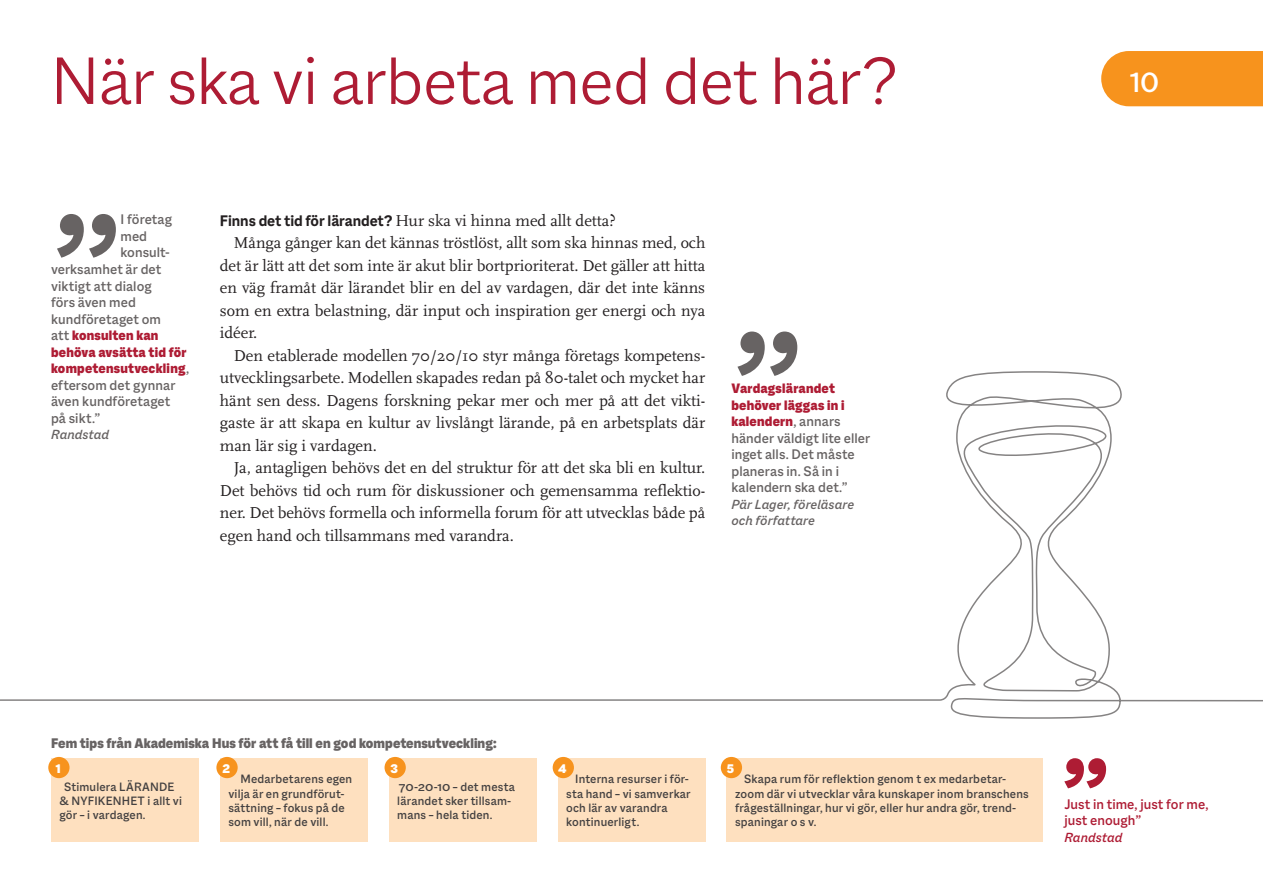
<style>
.page{position:relative;width:1263px;height:893px;background:#fff}
.page>*{position:absolute;margin:0;border:0;box-sizing:border-box;transform-origin:0 0}
.Litet_citat_m_anfang{font:500 188.25px "Macklin Sans";color:#676363}
.Litet_citat_m_anfang-2{font:500 185.25px "Macklin Sans";color:#676363}
.Rub1{font:300 72px "Macklin Sans";letter-spacing:-.005em;color:#ae1c34}
.t1{font:500 30px "Macklin Sans";color:#fff}
.Bröd2{font:16.5px/22.5px "Scala";letter-spacing:-.005em;color:#231f20;text-align:justify}
.Bröd1{font:16.5px "Scala";letter-spacing:-.005em;color:#231f20}
.Litet_citat_m_anfang-3{font:500 15px/16.5px "Macklin Sans";letter-spacing:.005em;color:#676363}
.Notisrubrik_liten{font:900 15px "Macklin Sans";letter-spacing:.005em;color:#676363}
.Litet_citat{font:500 15px/16.5px "Macklin Sans";letter-spacing:.005em;color:#ae1c34}
.Litet_citat_m_anfang-4{font:900 14.7px/16.5px "Macklin Sans";letter-spacing:.015em;color:#ae1c34}
.Litet_citat_namn{font:italic 500 14.25px/16.5px "Macklin Sans";letter-spacing:.005em;color:#676363}
.Litet_citat_namn-2{font:italic 500 14.25px "Macklin Sans";letter-spacing:.005em;color:#ae1c34}
.Notisrubrik_liten-2{font:900 13.5px "Macklin Sans";color:#fff}
.Rutatext_grå{font:500 13.05px/14.2px "Macklin Sans";letter-spacing:.015em;color:#444141}
.s1{font-weight:500;font-size:15px;color:#676363}
.s2{font-family:"Macklin Sans";font-weight:700}
</style>
<div class="page">
<div style="left:1101px;top:51px;width:162px;height:55px;background:#f7931d"></div>
<div style="left:726px;top:758px;width:317px;height:84px;background:#fee0bf"></div>
<div style="left:51px;top:758px;width:148px;height:84px;background:#fee0bf"></div>
<div style="left:220px;top:758px;width:147px;height:84px;background:#fee0bf"></div>
<div style="left:389px;top:758px;width:147px;height:84px;background:#fee0bf"></div>
<div style="left:558px;top:758px;width:147px;height:84px;background:#fee0bf"></div>
<div style="left:48px;top:757px;width:22px;height:21px;background:#f7931d;border-radius:50%"></div>
<div style="left:216px;top:757px;width:22px;height:21px;background:#f7931d;border-radius:50%"></div>
<div style="left:384px;top:757px;width:22px;height:21px;background:#f7931d;border-radius:50%"></div>
<div style="left:553px;top:757px;width:21px;height:21px;background:#f7931d;border-radius:50%"></div>
<div style="left:721px;top:757px;width:21px;height:21px;background:#f7931d;border-radius:50%"></div>
<svg style="left:1064px;top:758px;width:42px;height:30px"></svg>
<svg style="left:0;top:371px;width:1263px;height:348px"></svg>
<p class="Rub1" style="left:51px;top:40px;width:848px">När ska vi arbeta med det här?</p>
<p class="Litet_citat_m_anfang-2" style="left:51px;top:169px;width:72px">”</p>
<p class="Litet_citat_m_anfang-3" style="left:120px;top:211px;width:53px">I företag</p>
<p class="Litet_citat_m_anfang-3" style="left:120px;top:228px;width:28px">med</p>
<p class="Litet_citat_m_anfang-3" style="left:120px;top:244px;width:51px">konsult-</p>
<p class="Litet_citat_m_anfang-3" style="left:51px;top:261px;width:112px">verksamhet är det</p>
<p class="Litet_citat_m_anfang-3" style="left:51px;top:277px;width:102px">viktigt att dialog</p>
<p class="Litet_citat_m_anfang-3" style="left:51px;top:294px;width:86px">förs även med</p>
<p class="Litet_citat_m_anfang-3" style="left:51px;top:310px;width:111px">kundföretaget om</p>
<p class="Litet_citat_m_anfang-4" style="left:51px;top:327px;width:140px"><span class="s1">att</span> konsulten kan behöva avsätta tid för kompetensutveckling<span class="s1">,</span></p>
<p class="Litet_citat_m_anfang-3" style="left:51px;top:376px;width:126px">eftersom det gynnar även kundföretaget på sikt.”</p>
<p class="Litet_citat_namn" style="left:51px;top:426px;width:59px">Randstad</p>
<p class="Bröd1" style="left:220px;top:211px;width:397px"><span class="s2">Finns det tid för lärandet?</span> Hur ska vi hinna med allt detta?</p>
<p class="Bröd2" style="left:220px;top:232px;width:487px;text-indent:14px">Många gånger kan det kännas tröstlöst, allt som ska hinnas med, och det är lätt att det som inte är akut blir bortprioriterat. Det gäller att hitta en väg framåt där lärandet blir en del av vardagen, där det inte känns som en extra belastning, där input och inspiration ger energi och nya idéer.</p>
<p class="Bröd2" style="left:220px;top:344px;width:487px;text-indent:14px">Den etablerade modellen 70/20/10 styr många företags kompetens&shy;utvecklingsarbete. Modellen skapades redan på 80-talet och mycket har hänt sen dess. Dagens forskning pekar mer och mer på att det vikti&shy;gaste är att skapa en kultur av livslångt lärande, på en arbetsplats där man lär sig i vardagen.</p>
<p class="Bröd2" style="left:220px;top:457px;width:487px;text-indent:14px">Ja, antagligen behövs det en del struktur för att det ska bli en kultur.<br>Det behövs tid och rum för diskussioner och gemensamma reflektio&shy;ner. Det behövs formella och informella forum för att utvecklas både på egen hand och tillsammans med varandra.</p>
<p class="Litet_citat_m_anfang" style="left:731px;top:285px;width:73px">”</p>
<p class="Litet_citat_m_anfang-4" style="left:731px;top:381px;width:115px">Vardagslärandet behöver läggas in i kalendern<span class="s1">, annars</span></p>
<p class="Litet_citat_m_anfang-3" style="left:731px;top:430px;width:140px">händer väldigt lite eller inget alls. Det måste planeras in. Så in i kalendern ska det.”</p>
<p class="Litet_citat_namn" style="left:731px;top:496px;width:124px">Pär Lager, föreläsare och författare</p>
<h3 class="t1" style="left:1129px;top:65px;width:32px">10</h3>
<p class="Notisrubrik_liten" style="left:51px;top:734px;width:447px">Fem tips från Akademiska Hus för att få till en god kompetensutveckling:</p>
<p class="Notisrubrik_liten-2" style="left:55px;top:760px;width:7px">1</p>
<p class="Notisrubrik_liten-2" style="left:222px;top:760px;width:9px">2</p>
<p class="Notisrubrik_liten-2" style="left:391px;top:760px;width:9px">3</p>
<p class="Notisrubrik_liten-2" style="left:558px;top:760px;width:10px">4</p>
<p class="Notisrubrik_liten-2" style="left:727px;top:760px;width:9px">5</p>
<p class="Rutatext_grå" style="left:60px;top:779px;width:124px;text-indent:4px">Stimulera LÄRANDE &amp; NYFIKENHET i allt vi gör – i vardagen.</p>
<p class="Rutatext_grå" style="left:228px;top:772px;width:125px;text-indent:12px">Medarbetarens egen vilja är en grundförut&shy;sättning – fokus på de som vill, när de vill.</p>
<p class="Rutatext_grå" style="left:397px;top:779px;width:119px">70-20-10 – det mesta lärandet sker tillsam&shy;mans – hela tiden.</p>
<p class="Rutatext_grå" style="left:566px;top:772px;width:126px;text-indent:9px">Interna resurser i för&shy;sta hand – vi samverkar och lär av varandra kontinuerligt.</p>
<p class="Rutatext_grå" style="left:735px;top:772px;width:295px;text-indent:9px">Skapa rum för reflektion genom t ex medarbetar&shy;zoom där vi utvecklar våra kunskaper inom branschens frågeställningar, hur vi gör, eller hur andra gör, trend&shy;spaningar o s v.</p>
<p class="Litet_citat" style="left:1064px;top:796px;width:146px">Just in time, just for me, just enough”</p>
<p class="Litet_citat_namn-2" style="left:1064px;top:829px;width:59px">Randstad</p>
</div>
